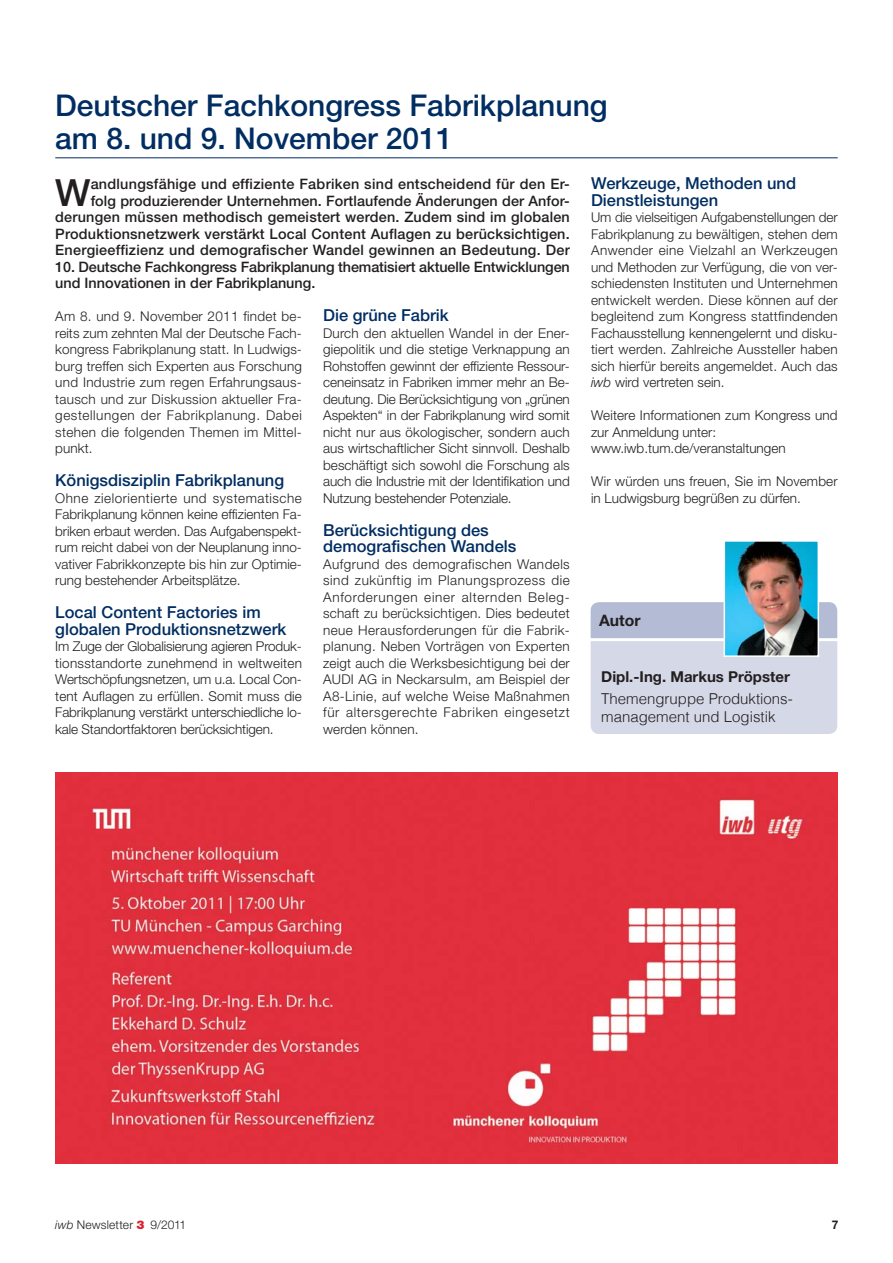
<style>
.page{position:relative;width:893px;height:1263px;background:#fff}
.page>*{position:absolute;margin:0;border:0;box-sizing:border-box;transform-origin:0 0}
.t1{font:500 37.5px "Helvetica Neue LT Std";color:#231f20}
.t2{font:500 30px/33px "Helvetica Neue LT Std";color:#002d62}
.t3{font:500 16.5px/16.5px "Helvetica Neue LT Std";color:#002d62}
.t4{font:700 15.75px "Helvetica Neue LT Std";color:#231f20}
.t5{font:300 15px/18px "Helvetica";color:#231f20}
.t6{font:700 15px "Helvetica Neue LT Std";color:#231f20}
.t7{font:500 14.4px/16.5px "Helvetica Neue LT Std";letter-spacing:.015em;color:#231f20;text-align:right}
.t8{font:500 14.4px/16.5px "Helvetica Neue LT Std";letter-spacing:-.01em;color:#231f20}
.t9{font:300 13.5px/16.5px "Helvetica Neue LT Std";color:#231f20;text-align:justify}
.t10{font:300 12px "Helvetica Neue LT Std";letter-spacing:.01em;color:#231f20}
.t11{font:700 12px "Helvetica Neue LT Std";color:#231f20}
.s1{font-style:italic}
.s2{font-weight:900;color:#da2031}
</style>
<div class="page">
<hr style="left:55px;top:157px;width:783px;height:1px;background:#002d62">
<svg style="left:591px;top:541px;width:246px;height:193px"></svg>
<img style="left:56px;top:772px;width:782px;height:391px">
<h2 class="t2" style="left:55px;top:92px;width:554px">Deutscher Fachkongress Fabrikplanung am 8. und 9. November 2011</h2>
<h1 class="t1" style="left:55px;top:179px;width:37px">W</h1>
<p class="t3" style="left:591px;top:177px;width:207px">Werkzeuge, Methoden und<br>Dienstleistungen</p>
<p class="t9" style="left:591px;top:211px;width:248px">Um die vielseitigen Aufgabenstellungen der Fabrikplanung zu bewältigen, stehen dem Anwender eine Vielzahl an Werkzeugen und Methoden zur Verfügung, die von ver&shy;schiedensten Instituten und Unternehmen entwickelt werden. Diese können auf der begleitend zum Kongress stattfindenden Fachausstellung kennengelernt und disku&shy;tiert werden. Zahlreiche Aussteller haben sich hierfür bereits angemeldet. Auch das <span class="s1">iwb</span> wird vertreten sein.</p>
<p class="t9" style="left:591px;top:409px;width:248px;text-align:left">Weitere Informationen zum Kongress und zur Anmeldung unter: www.iwb.tum.de/veranstaltungen</p>
<p class="t9" style="left:591px;top:475px;width:248px">Wir würden uns freuen, Sie im November in Ludwigsburg begrüßen zu dürfen.</p>
<p class="t7" style="left:55px;top:178px;width:516px">andlungsfähige und effiziente Fabriken sind entscheidend für den Er-<br>folg produzierender Unternehmen. Fortlaufende Änderungen der Anfor&shy;derungen müssen methodisch gemeistert werden. Zudem sind im globalen Produktionsnetzwerk verstärkt Local Content Auflagen zu berücksichtigen.<br>Energie effizienz und demografischer Wandel gewinnen an Bedeutung. Der</p>
<p class="t8" style="left:55px;top:260px;width:516px">10. Deutsche Fachkongress Fabrikplanung thematisiert aktuelle Entwicklungen und Innovationen in der Fabrikplanung.</p>
<p class="t9" style="left:55px;top:310px;width:248px">Am 8. und 9. November 2011 findet be&shy;reits zum zehnten Mal der Deutsche Fach&shy;kongress Fabrikplanung statt. In Ludwigs&shy;burg treffen sich Experten aus Forschung und Industrie zum regen Erfahrungsaus&shy;tausch und zur Diskussion aktueller Fra&shy;gestellungen der Fabrikplanung. Dabei stehen die folgenden Themen im Mittel&shy;punkt.</p>
<p class="t3" style="left:55px;top:474px;width:230px">Königsdisziplin Fabrikplanung</p>
<p class="t9" style="left:55px;top:492px;width:248px">Ohne zielorientierte und systematische Fabrikplanung können keine effizienten Fa&shy;briken erbaut werden. Das Aufgabenspekt&shy;rum reicht dabei von der Neuplanung inno&shy;vativer Fabrikkonzepte bis hin zur Optimie&shy;rung bestehender Arbeitsplätze.</p>
<p class="t3" style="left:55px;top:606px;width:233px">Local Content Factories im globalen Produktionsnetzwerk</p>
<p class="t9" style="left:55px;top:640px;width:248px">Im Zuge der Globalisierung agieren Produk&shy;tionsstandorte zunehmend in weltweiten Wertschöpfungsnetzen, um u.a. Local Con&shy;tent Auflagen zu erfüllen. Somit muss die Fabrikplanung verstärkt unterschiedliche lo&shy;kale Standortfaktoren berücksichtigen.</p>
<p class="t3" style="left:323px;top:309px;width:127px">Die grüne Fabrik</p>
<p class="t9" style="left:323px;top:327px;width:248px">Durch den aktuellen Wandel in der Ener&shy;giepolitik und die stetige Verknappung an Rohstoffen gewinnt der effiziente Ressour&shy;ceneinsatz in Fabriken immer mehr an Be&shy;deutung. Die Berücksichtigung von „grünen Aspekten“ in der Fabrikplanung wird somit nicht nur aus ökologischer, sondern auch aus wirtschaftlicher Sicht sinnvoll. Deshalb beschäftigt sich sowohl die Forschung als auch die Industrie mit der Identifikation und Nutzung bestehender Potenziale.</p>
<p class="t3" style="left:323px;top:524px;width:195px">Berücksichtigung des demografischen Wandels</p>
<p class="t9" style="left:323px;top:558px;width:248px">Aufgrund des demografischen Wandels sind zukünftig im Planungsprozess die Anforderungen einer alternden Beleg&shy;schaft zu berücksichtigen. Dies bedeutet neue Herausforderungen für die Fabrik&shy;planung. Neben Vorträgen von Experten zeigt auch die Werksbesichtigung bei der AUDI AG in Neckarsulm, am Beispiel der A8-Linie, auf welche Weise Maßnahmen für altersgerechte Fabriken eingesetzt werden können.</p>
<p class="t4" style="left:599px;top:614px;width:43px">Autor</p>
<p class="t6" style="left:601px;top:671px;width:190px">Dipl.-Ing. Markus Pröpster</p>
<p class="t5" style="left:601px;top:691px;width:193px">Themengruppe Produktions&shy;management und Logistik</p>
<p class="t10" style="left:55px;top:1220px;width:132px"><span class="s1">iwb</span> Newsletter <span class="s2">3</span> 9/2011</p>
<p class="t11" style="left:832px;top:1220px;width:8px">7</p>
</div>
